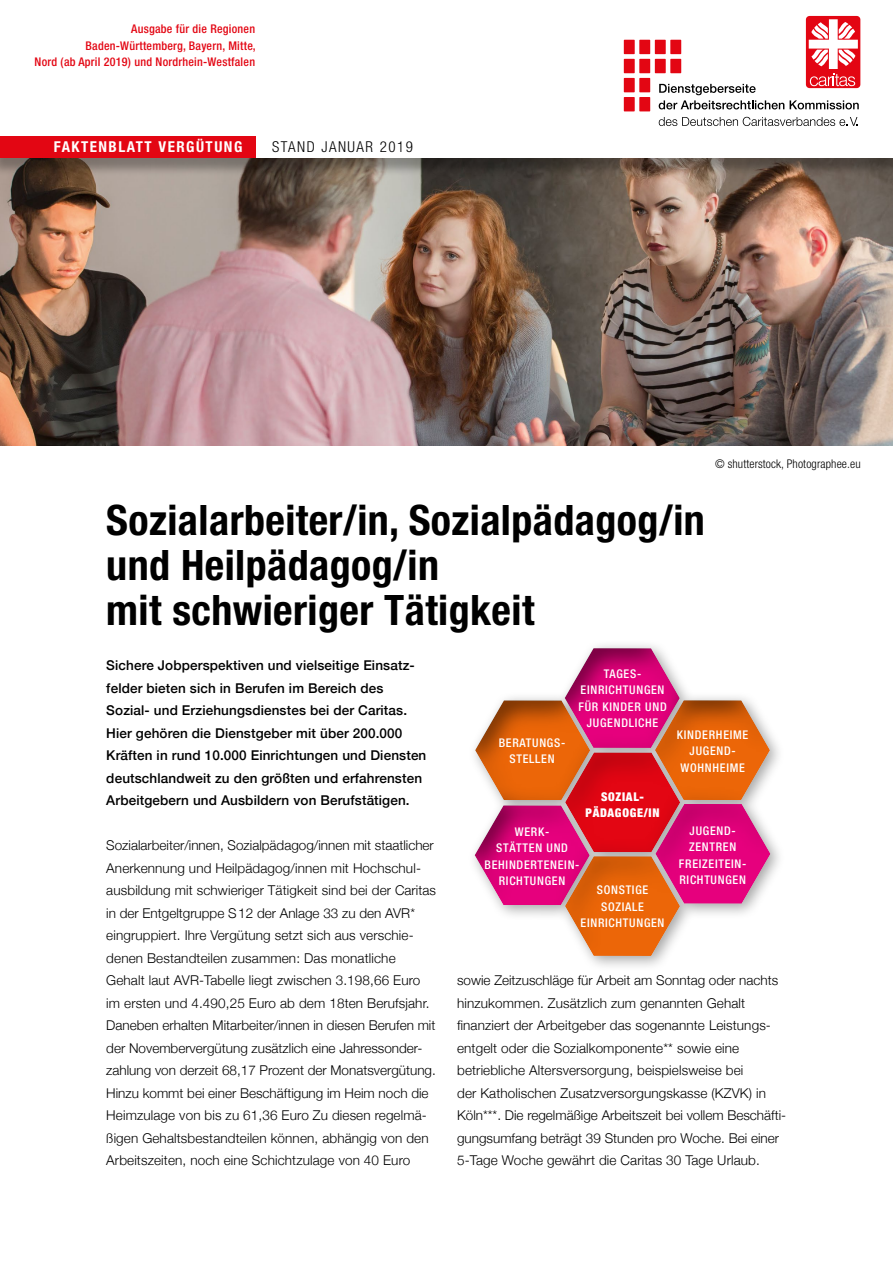
<style>
.page{position:relative;width:893px;height:1263px;background:#fff}
.page>*{position:absolute;margin:0;border:0;box-sizing:border-box;transform-origin:0 0}
.t1{font:700 condensed 42px/45px "Helvetica Neue";letter-spacing:.01em;color:#000}
.t2{font:700 condensed 15px "Helvetica Neue";letter-spacing:.1em;color:#fff}
.t3{font:300 condensed 15px "Helvetica Neue";letter-spacing:.1em;color:#000}
.t4{font:300 13.5px/22.5px "Helvetica Neue";letter-spacing:.01em;color:#000}
.t5{font:500 13.5px/22.5px "Helvetica Neue";letter-spacing:.01em;color:#000}
.t6{font:500 condensed 12px/16.5px "Helvetica Neue";letter-spacing:.06em;color:#fff;text-align:center}
.t7{font:500 condensed 12px/16.5px "Helvetica Neue";letter-spacing:.02em;color:#e30613;text-align:right}
.t8{font:300 condensed 12px "Helvetica Neue";letter-spacing:.01em;color:#000}
.t9{font:900 condensed 12px/16.5px "Helvetica Neue";letter-spacing:.06em;color:#fff;text-align:center}
</style>
<div class="page">
<img style="left:0;top:176px;width:893px;height:269px">
<div style="left:0;top:0;width:893px;height:176px;background:#000;opacity:.3"></div>
<div style="left:0;top:0;width:893px;height:157px;background:#fff"></div>
<div style="left:0;top:136px;width:255px;height:21px;background:#e30613"></div>
<div style="left:806px;top:16px;width:54px;height:72px;background:#e30613;border-radius:4px"></div>
<svg style="left:809px;top:19px;width:49px;height:67px"></svg>
<div style="left:655px;top:40px;width:11px;height:14px;background:#e30613"></div>
<div style="left:670px;top:40px;width:11px;height:14px;background:#e30613"></div>
<div style="left:624px;top:40px;width:11px;height:14px;background:#e30613"></div>
<div style="left:639px;top:40px;width:11px;height:14px;background:#e30613"></div>
<div style="left:655px;top:59px;width:11px;height:14px;background:#e30613"></div>
<div style="left:670px;top:59px;width:11px;height:14px;background:#e30613"></div>
<div style="left:624px;top:59px;width:11px;height:14px;background:#e30613"></div>
<div style="left:639px;top:59px;width:11px;height:14px;background:#e30613"></div>
<div style="left:624px;top:78px;width:11px;height:14px;background:#e30613"></div>
<div style="left:639px;top:78px;width:11px;height:14px;background:#e30613"></div>
<div style="left:624px;top:97px;width:11px;height:14px;background:#e30613"></div>
<div style="left:639px;top:97px;width:11px;height:14px;background:#e30613"></div>
<svg style="left:659px;top:84px;width:125px;height:25px"></svg>
<svg style="left:790px;top:100px;width:69px;height:9px"></svg>
<svg style="left:659px;top:117px;width:199px;height:9px"></svg>
<div style="left:467px;top:639px;width:319px;height:333px;background:#000;opacity:.36"></div>
<div style="left:462px;top:638px;width:321px;height:318px;background:#000;opacity:.77"></div>
<p class="t7" style="left:35px;top:21px;width:222px">Ausgabe für die Regionen<br>Baden-Württemberg, Bayern, Mitte,<br>Nord (ab April 2019) und Nordrhein-Westfalen</p>
<p class="t2" style="left:54px;top:138px;width:190px">FAKTENBLATT VERGÜTUNG</p>
<p class="t3" style="left:272px;top:138px;width:142px">STAND JANUAR 2019</p>
<p class="t8" style="left:715px;top:456px;width:147px">© shutterstock, Photographee.eu</p>
<h1 class="t1" style="left:106px;top:497px;width:600px">Sozialarbeiter/in, Sozialpädagog/in und Heilpädagog/in<br>mit schwieriger Tätigkeit</h1>
<p class="t5" style="left:106px;top:653px;width:322px">Sichere Jobperspektiven und vielseitige Einsatz&shy;felder bieten sich in Berufen im Bereich des Sozial- und Erziehungsdienstes bei der Caritas.<br>Hier gehören die Dienstgeber mit über 200.000<br>Kräften in rund 10.000 Einrichtungen und Diensten deutschlandweit zu den größten und erfahrensten Arbeitgebern und Ausbildern von Berufstätigen.</p>
<p class="t4" style="left:106px;top:833px;width:331px">Sozialarbeiter/innen, Sozialpädagog/innen mit staatlicher Anerkennung und Heilpädagog/innen mit Hochschul&shy;ausbildung mit schwieriger Tätigkeit sind bei der Caritas in der Entgeltgruppe S12 der Anlage 33 zu den AVR* eingruppiert. Ihre Vergütung setzt sich aus verschie&shy;denen Bestandteilen zusammen: Das monatliche Gehalt laut AVR-Tabelle liegt zwischen 3.198,66 Euro im ersten und 4.490,25 Euro ab dem 18ten Berufsjahr.<br>Daneben erhalten Mitarbeiter/innen in diesen Berufen mit der Novembervergütung zusätzlich eine Jahressonder&shy;zahlung von derzeit 68,17 Prozent der Monatsvergütung.<br>Hinzu kommt bei einer Beschäftigung im Heim noch die Heimzulage von bis zu 61,36 Euro Zu diesen regelmä&shy;ßigen Gehaltsbestandteilen können, abhängig von den Arbeitszeiten, noch eine Schichtzulage von 40 Euro</p>
<p class="t6" style="left:578px;top:665px;width:90px">TAGES-<br>EINRICHTUNGEN<br>FÜR KINDER UND<br>JUGENDLICHE</p>
<p class="t6" style="left:499px;top:734px;width:68px">BERATUNGS-<br>STELLEN</p>
<p class="t6" style="left:677px;top:726px;width:73px">KINDERHEIME<br>JUGEND-<br>WOHNHEIME</p>
<p class="t9" style="left:586px;top:787px;width:75px">SOZIAL-<br>PÄDAGOGE/IN</p>
<p class="t6" style="left:485px;top:823px;width:96px">WERK-<br>STÄTTEN UND<br>BEHINDERTENEIN-<br>RICHTUNGEN</p>
<p class="t6" style="left:581px;top:881px;width:85px">SONSTIGE<br>SOZIALE<br>EINRICHTUNGEN</p>
<p class="t6" style="left:679px;top:822px;width:69px">JUGEND-<br>ZENTREN<br>FREIZEITEIN-<br>RICHTUNGEN</p>
<p class="t4" style="left:457px;top:968px;width:331px">sowie Zeitzuschläge für Arbeit am Sonntag oder nachts hinzukommen. Zusätzlich zum genannten Gehalt finanziert der Arbeitgeber das sogenannte Leistungs&shy;entgelt oder die Sozialkomponente** sowie eine betriebliche Altersversorgung, beispielsweise bei<br>der Katholischen Zusatzversorgungskasse (KZVK) in Köln***. Die regelmäßige Arbeitszeit bei vollem Beschäfti&shy;gungsumfang beträgt 39 Stunden pro Woche. Bei einer 5-Tage Woche gewährt die Caritas 30 Tage Urlaub.</p>
</div>
